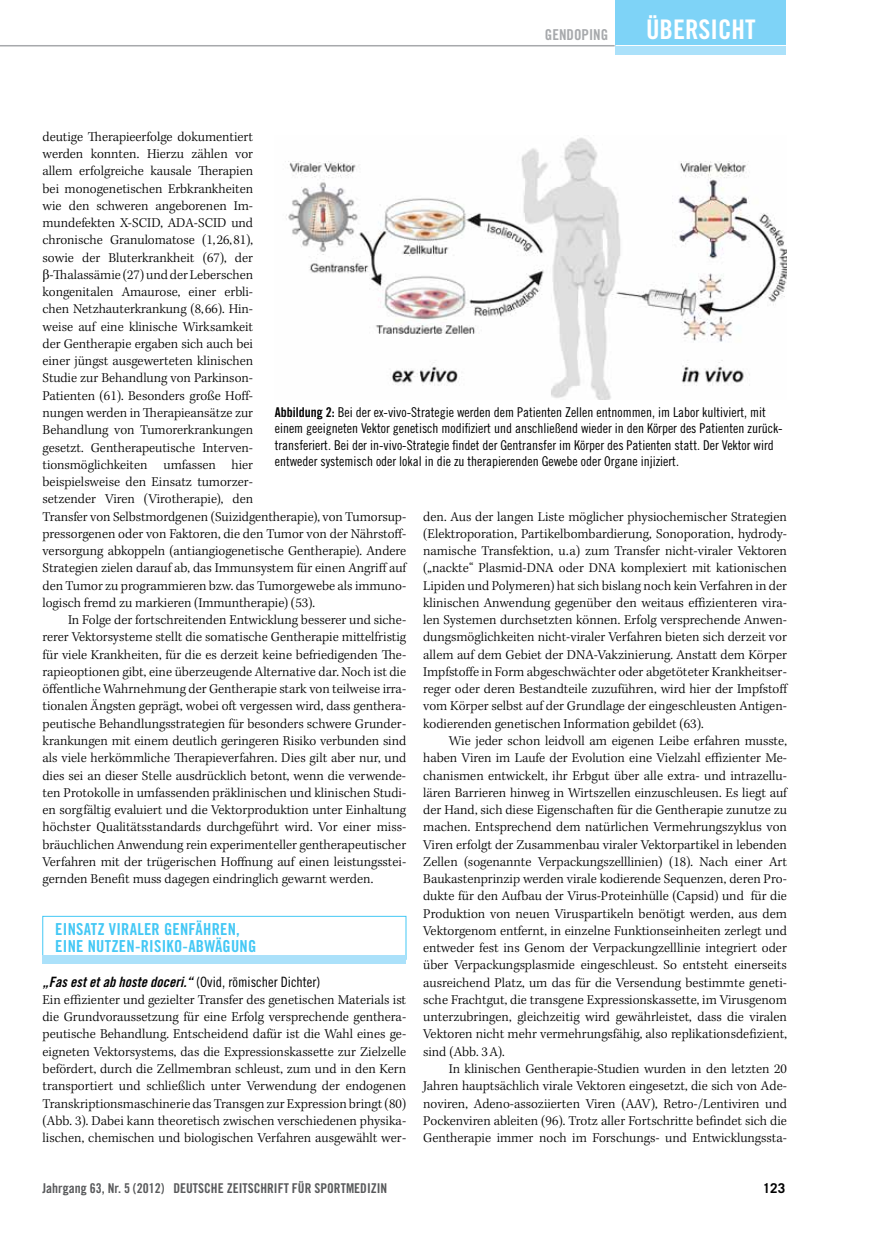
<style>
.page{position:relative;width:872px;height:1234px;background:#fff}
.page>*{position:absolute;margin:0;border:0;box-sizing:border-box;transform-origin:0 0}
.t1{font:27px "Trade Gothic LT Std Bd Cn 20";color:#fff}
.t2{font:16.5px/17.2px "Trade Gothic LT Std Bd Cn 20";letter-spacing:.015em;color:#44c8f5}
.t3{font:15px "Trade Gothic LT Std Bd Cn 20";color:#a7a9ac}
.t4{font:14.25px "Trade Gothic LT Std Bd Cn 20 Obl";color:#000}
.t5{font:300 13.8px/17.2px "Kepler Std";letter-spacing:-.005em;color:#000;text-align:justify}
.t6{font:13.5px/16.2px "Trade Gothic LT Std Cn 18";color:#000}
.t7{font:13.5px "Trade Gothic LT Std Bd Cn 20";color:#58595b}
.t8{font:700 13.5px "Trade Gothic LT Std";color:#000}
.s1{font-family:"Times New Roman";font-weight:400}
.s2{font-family:"Trade Gothic LT Std Cn 18"}
.s3{font-family:"Trade Gothic LT Std Bd Cn 20"}
</style>
<div class="page">
<div style="left:615px;top:0;width:171px;height:49px;background:#7ed3f7"></div>
<hr style="left:615px;top:45px;width:172px;height:2px;background:#fff">
<hr style="left:0;top:45px;width:614px;height:1px;background:#a7a9ac">
<div style="left:615px;top:47px;width:171px;height:8px;background:#abe1fa"></div>
<img style="left:285px;top:138px;width:502px;height:261px">
<div style="left:43px;top:915px;width:363px;height:44px;border:1px solid #44c8f5"></div>
<div style="left:43px;top:954px;width:363px;height:9px;background:#abe1fa"></div>
<p class="t3" style="left:545px;top:25px;width:63px">GENDOPING</p>
<h1 class="t1" style="left:646px;top:13px;width:111px">ÜBERSICHT</h1>
<p class="t5" style="left:43px;top:128px;width:365px;text-align:left">deutige Therapieerfolge dokumentiert<br>werden konnten. Hierzu zählen vor<br>allem erfolgreiche kausale Therapien<br>bei monogenetischen Erbkrankheiten<br>wie den schweren angeborenen Im-<br>mundefekten X-SCID, ADA-SCID und<br>chronische Granulomatose (1,26,81),<br>sowie der Bluterkrankheit (67), der<br><span class="s1">β</span>-Thalassämie (27) und der Leberschen<br>kongenitalen Amaurose, einer erbli-<br>chen Netzhauterkrankung (8,66). Hin-<br>weise auf eine klinische Wirksamkeit<br>der Gentherapie ergaben sich auch bei<br>einer jüngst ausgewerteten klinischen<br>Studie zur Behandlung von Parkinson-<br>Patienten (61). Besonders große Hoff-<br>nungen werden in Therapieansätze zur<br>Behandlung von Tumorerkrankungen<br>gesetzt. Gentherapeutische Interven-<br>tionsmöglichkeiten umfassen hier<br>beispielsweise den Einsatz tumorzer-<br>setzender Viren (Virotherapie), den<br>Transfer von Selbstmordgenen (Suizidgentherapie), von Tumorsup&shy;pressorgenen oder von Faktoren, die den Tumor von der Nährstoff&shy;versorgung abkoppeln (antiangiogenetische Gentherapie). Andere Strategien zielen darauf ab, das Immunsystem für einen Angriff auf den Tumor zu programmieren bzw. das Tumorgewebe als immuno&shy;logisch fremd zu markieren (Immuntherapie) (53).</p>
<p class="t5" style="left:43px;top:611px;width:365px;text-indent:26px">In Folge der fortschreitenden Entwicklung besserer und siche&shy;rerer Vektorsysteme stellt die somatische Gentherapie mittelfristig für viele Krankheiten, für die es derzeit keine befriedigenden The&shy;rapieoptionen gibt, eine überzeugende Alternative dar. Noch ist die öffentliche Wahrnehmung der Gentherapie stark von teilweise irra&shy;tionalen Ängsten geprägt, wobei oft vergessen wird, dass genthera&shy;peutische Behandlungsstrategien für besonders schwere Grunder&shy;krankungen mit einem deutlich geringeren Risiko verbunden sind als viele herkömmliche Therapieverfahren. Dies gilt aber nur, und dies sei an dieser Stelle ausdrücklich betont, wenn die verwende&shy;ten Protokolle in umfassenden präklinischen und klinischen Studi&shy;en sorgfältig evaluiert und die Vektorproduktion unter Einhaltung höchster Qualitätsstandards durchgeführt wird. Vor einer miss&shy;bräuchlichen Anwendung rein experimenteller gentherapeutischer Verfahren mit der trügerischen Hoffnung auf einen leistungsstei&shy;gernden Benefit muss dagegen eindringlich gewarnt werden.</p>
<p class="t2" style="left:55px;top:920px;width:203px">EINSATZ VIRALER GENFÄHREN,<br>EINE NUTZEN-RISIKO-ABWÄGUNG</p>
<p class="t4" style="left:43px;top:972px;width:279px">„Fas est et ab hoste doceri.“ <span class="s2">(Ovid, römischer Dichter)</span></p>
<p class="t5" style="left:43px;top:991px;width:365px">Ein effizienter und gezielter Transfer des genetischen Materials ist die Grundvoraussetzung für eine Erfolg versprechende genthera&shy;peutische Behandlung. Entscheidend dafür ist die Wahl eines ge&shy;eigneten Vektorsystems, das die Expressionskassette zur Zielzelle befördert, durch die Zellmembran schleust, zum und in den Kern transportiert und schließlich unter Verwendung der endogenen Transkriptionsmaschinerie das Transgen zur Expression bringt (80) (Abb. 3). Dabei kann theoretisch zwischen verschiedenen physika&shy;lischen, chemischen und biologischen Verfahren ausgewählt wer-</p>
<p class="t6" style="left:275px;top:404px;width:509px"><span class="s3">ABBILDUNG 2:</span> Bei der ex-vivo-Strategie werden dem Patienten Zellen entnommen, im Labor kultiviert, mit einem geeigneten Vektor genetisch modifiziert und anschließend wieder in den Körper des Patienten zurück&shy;transferiert. Bei der in-vivo-Strategie findet der Gentransfer im Körper des Patienten statt. Der Vektor wird entweder systemisch oder lokal in die zu therapierenden Gewebe oder Organe injiziert.</p>
<p class="t5" style="left:423px;top:508px;width:366px">den. Aus der langen Liste möglicher physiochemischer Strategien (Elektroporation, Partikelbombardierung, Sonoporation, hydrody&shy;namische Transfektion, u.a) zum Transfer nicht-viraler Vektoren („nackte“ Plasmid-DNA oder DNA komplexiert mit kationischen Lipiden und Polymeren) hat sich bislang noch kein Verfahren in der klinischen Anwendung gegenüber den weitaus effizienteren vira&shy;len Systemen durchsetzten können. Erfolg versprechende Anwen&shy;dungsmöglichkeiten nicht-viraler Verfahren bieten sich derzeit vor allem auf dem Gebiet der DNA-Vakzinierung. Anstatt dem Körper Impfstoffe in Form abgeschwächter oder abgetöteter Krankheitser&shy;reger oder deren Bestandteile zuzuführen, wird hier der Impfstoff vom Körper selbst auf der Grundlage der eingeschleusten Antigen&shy;kodierenden genetischen Information gebildet (63).</p>
<p class="t5" style="left:423px;top:732px;width:365px;text-indent:26px">Wie jeder schon leidvoll am eigenen Leibe erfahren musste, haben Viren im Laufe der Evolution eine Vielzahl effizienter Me&shy;chanismen entwickelt, ihr Erbgut über alle extra- und intrazellu&shy;lären Barrieren hinweg in Wirtszellen einzuschleusen. Es liegt auf der Hand, sich diese Eigenschaften für die Gentherapie zunutze zu machen. Entsprechend dem natürlichen Vermehrungszyklus von Viren erfolgt der Zusammenbau viraler Vektorpartikel in lebenden Zellen (sogenannte Verpackungszelllinien) (18). Nach einer Art Baukastenprinzip werden virale kodierende Sequenzen, deren Pro&shy;dukte für den Aufbau der Virus-Proteinhülle (Capsid) und für die Produktion von neuen Viruspartikeln benötigt werden, aus dem Vektorgenom entfernt, in einzelne Funktionseinheiten zerlegt und entweder fest ins Genom der Verpackungzelllinie integriert oder über Verpackungsplasmide eingeschleust. So entsteht einerseits ausreichend Platz, um das für die Versendung bestimmte geneti&shy;sche Frachtgut, die transgene Expressionskassette, im Virusgenom unterzubringen, gleichzeitig wird gewährleistet, dass die viralen Vektoren nicht mehr vermehrungsfähig, also replikationsdefizient, sind (Abb. 3A).</p>
<p class="t5" style="left:423px;top:1060px;width:365px;text-indent:26px">In klinischen Gentherapie-Studien wurden in den letzten 20<br>Jahren hauptsächlich virale Vektoren eingesetzt, die sich von Ade&shy;noviren, Adeno-assoziierten Viren (AAV), Retro-/Lentiviren und Pockenviren ableiten (96). Trotz aller Fortschritte befindet sich die Gentherapie immer noch im Forschungs- und Entwicklungssta-</p>
<p class="t7" style="left:43px;top:1179px;width:344px">JAHRGANG 63, NR. 5 (2012) DEUTSCHE ZEITSCHRIFT FÜR SPORTMEDIZIN</p>
<p class="t8" style="left:763px;top:1179px;width:24px">123</p>
</div>
